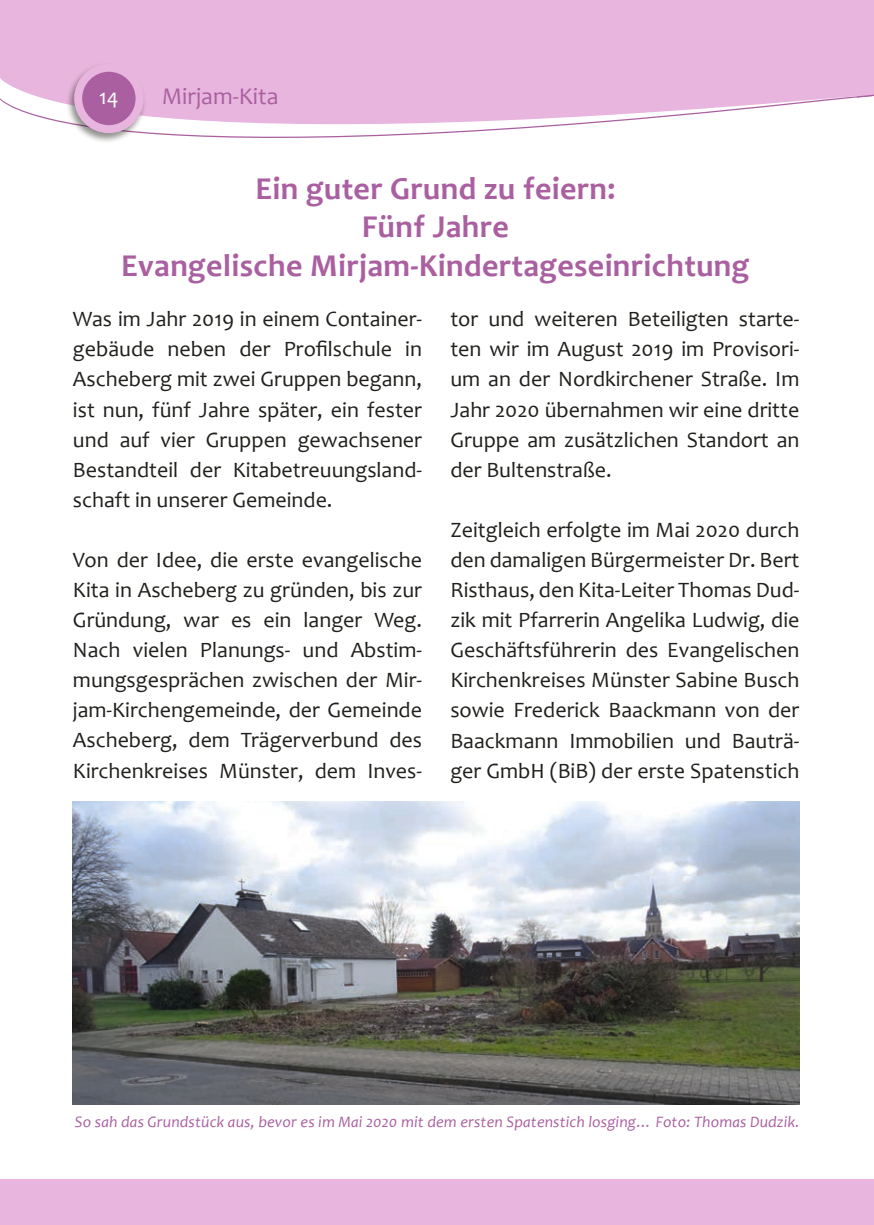
<style>
.page{position:relative;width:874px;height:1225px;background:#fff}
.page>*{position:absolute;margin:0;border:0;box-sizing:border-box;transform-origin:0 0}
.Überschrift_1{font:700 32px/38.4px "Candara";letter-spacing:.01em;color:#aa60a0;text-align:center}
.Rubrik{font:24px "Candara";color:#aa60a0}
.Standardtext{font:22px/30px "Candara";color:#21201c;text-align:justify}
.Seitenzahl{font:22px "Candara";color:#fff}
.Bildunterschrift_und_Autor{font:italic 16px "Candara";letter-spacing:.01em;color:#aa60a0}
</style>
<div class="page">
<div style="left:856px;top:1179px;width:17px;height:46px;background:#e7b5dd"></div>
<div style="left:856px;top:0;width:17px;height:98px;background:#e7b5dd"></div>
<svg style="left:0;top:0;width:856px;height:138px;fill:#e7b5dd"></svg>
<div style="left:0;top:1179px;width:856px;height:46px;background:#e7b5dd"></div>
<div style="left:66px;top:63px;width:80px;height:81px;background:#21201c;opacity:.5"></div>
<div style="left:78px;top:68px;width:61px;height:61px;background:#aa60a0;border-radius:50%"></div>
<div style="left:74px;top:64px;width:69px;height:69px;border:8px solid #e7b5dd;border-radius:50%"></div>
<img style="left:72px;top:801px;width:727px;height:303px">
<p class="Seitenzahl" style="left:99px;top:83px;width:21px">14</p>
<p class="Rubrik" style="left:162px;top:81px;width:118px">Mirjam-Kita</p>
<p class="Überschrift_1" style="left:121px;top:169px;width:629px">Ein guter Grund zu feiern:<br>Fünf Jahre<br>Evangelische Mirjam-Kindertageseinrichtung</p>
<p class="Standardtext" style="left:73px;top:304px;width:350px">Was im Jahr 2019 in einem Container&shy;gebäude neben der Profilschule in Ascheberg mit zwei Gruppen begann, ist nun, fünf Jahre später, ein fester und auf vier Gruppen gewachsener Bestandteil der Kitabetreuungsland&shy;schaft in unserer Gemeinde.</p>
<p class="Standardtext" style="left:450px;top:304px;width:350px">tor und weiteren Beteiligten starte&shy;ten wir im August 2019 im Provisori&shy;um an der Nordkirchener Straße. Im Jahr 2020 übernahmen wir eine dritte Gruppe am zusätzlichen Standort an der Bultenstraße.</p>
<p class="Standardtext" style="left:73px;top:544px;width:350px">Von der Idee, die erste evangelische Kita in Ascheberg zu gründen, bis zur Gründung, war es ein langer Weg.<br>Nach vielen Planungs- und Abstim&shy;mungsgesprächen zwischen der Mir&shy;jam-Kirchengemeinde, der Gemeinde Ascheberg, dem Trägerverbund des Kirchenkreises Münster, dem Inves-</p>
<p class="Standardtext" style="left:450px;top:514px;width:350px">Zeitgleich erfolgte im Mai 2020 durch den damaligen Bürgermeister Dr. Bert Risthaus, den Kita-Leiter Thomas Dud&shy;zik mit Pfarrerin Angelika Ludwig, die Geschäftsführerin des Evangelischen Kirchenkreises Münster Sabine Busch sowie Frederick Baackmann von der Baackmann Immobilien und Bauträ&shy;ger GmbH (BiB) der erste Spatenstich</p>
<p class="Bildunterschrift_und_Autor" style="left:75px;top:1112px;width:725px">So sah das Grundstück aus, bevor es im Mai 2020 mit dem ersten Spatenstich losging… Foto: Thomas Dudzik.</p>
</div>
